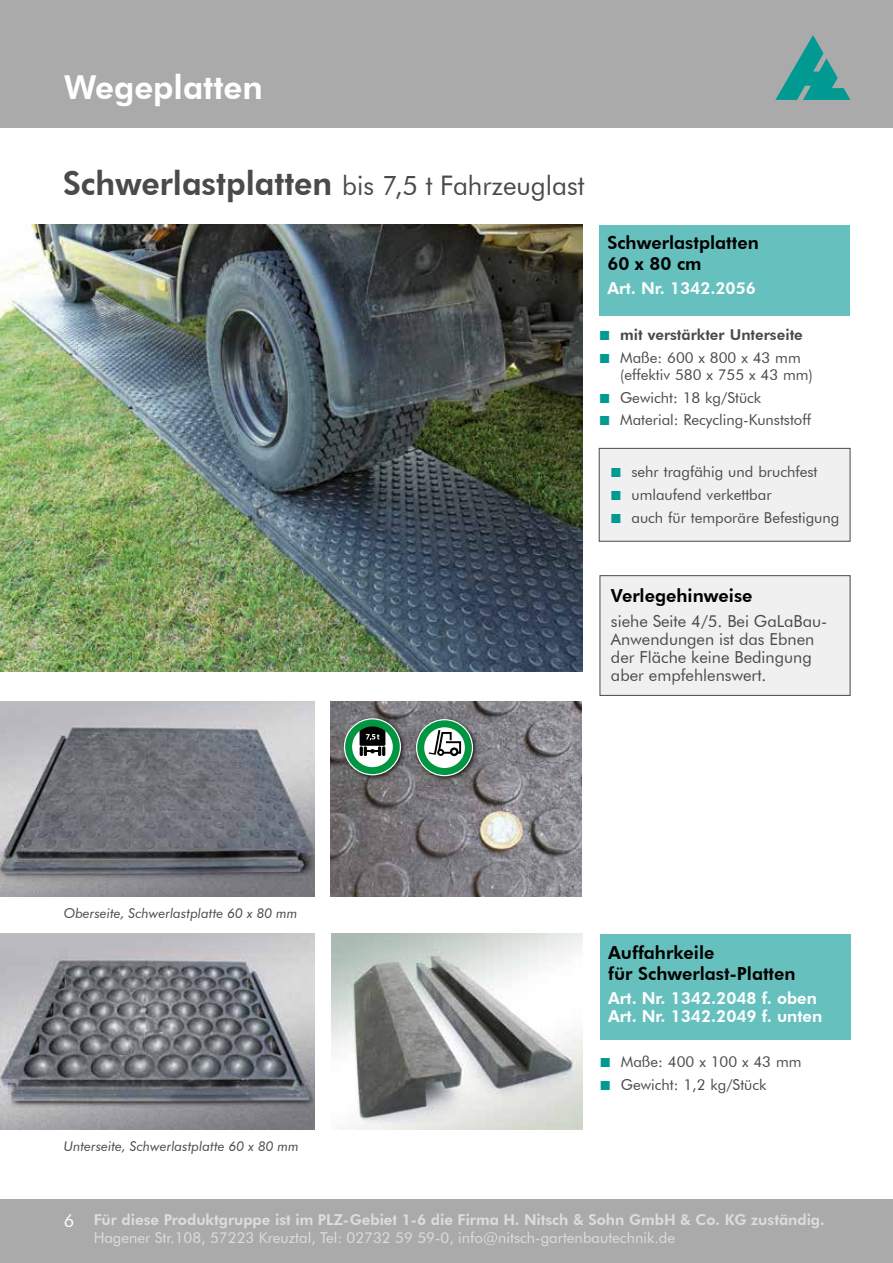
<style>
.page{position:relative;width:893px;height:1263px;background:#fff}
.page>*{position:absolute;margin:0;border:0;box-sizing:border-box;transform-origin:0 0}
.t1{font:800 33px "Futura BT";color:#fff}
.t2{font:27px "Futura BT";color:#4a4a49}
.t3{font:800 18px/21px "Futura BT";color:#000}
.t4{font:18px "Futura BT";color:#fff}
.t5{font:16.5px/18px "Futura BT";color:#4a4a49}
.t6{font:800 16.5px/18px "Futura BT";color:#fff}
.t7{font:15px/16.5px "Futura BT";color:#4a4a49}
.t8{font:800 15px "Futura BT";color:#fff}
.t9{font:15px "Futura BT";color:#fff}
.t10{font:800 15px "Futura BT";color:#4a4a49}
.t11{font:italic 13.5px "Futura BT";color:#4a4a49}
.s1{font-weight:800;font-size:33px}
.s2{font-family:"Arial";font-weight:400;font-size:19.5px;color:#009a93}
.s3{font-family:"Arial";font-size:19.5px;color:#009a93}
</style>
<div class="page">
<div style="left:0;top:0;width:893px;height:128px;background:#aaa"></div>
<div style="left:0;top:1199px;width:893px;height:64px;background:#aaa"></div>
<img style="left:0;top:225px;width:583px;height:446px">
<svg style="left:775px;top:35px;width:75px;height:65px"></svg>
<div style="left:599px;top:448px;width:251px;height:93px;background:#f0f0f0"></div>
<div style="left:599px;top:448px;width:251px;height:94px;border:1px solid #4a4a49"></div>
<div style="left:600px;top:576px;width:250px;height:119px;background:#f0f0f0"></div>
<div style="left:600px;top:575px;width:250px;height:121px;border:1px solid #4a4a49"></div>
<div style="left:600px;top:934px;width:250px;height:106px;background:#66c1be"></div>
<img style="left:332px;top:933px;width:251px;height:196px">
<img style="left:331px;top:701px;width:251px;height:196px">
<img style="left:0;top:701px;width:315px;height:196px">
<img style="left:0;top:933px;width:315px;height:196px">
<div style="left:599px;top:225px;width:251px;height:90px;background:#66c1be"></div>
<div style="left:341px;top:715px;width:66px;height:66px;background:#000;opacity:.75"></div>
<svg style="left:345px;top:719px;width:55px;height:55px"></svg>
<div style="left:413px;top:716px;width:66px;height:66px;background:#000;opacity:.75"></div>
<svg style="left:417px;top:720px;width:55px;height:55px"></svg>
<h1 class="t1" style="left:64px;top:68px;width:201px">Wegeplatten</h1>
<h2 class="t2" style="left:63px;top:169px;width:523px"><span class="s1">Schwerlastplatten</span> bis 7,5 t Fahrzeuglast</h2>
<p class="t3" style="left:607px;top:232px;width:153px">Schwerlastplatten<br>60 x 80 cm</p>
<p class="t6" style="left:607px;top:279px;width:150px">Art. Nr. 1342.2056</p>
<p class="t10" style="left:599px;top:326px;width:206px"><span class="s2">■</span> mit verstärkter Unterseite</p>
<p class="t7" style="left:620px;top:349px;width:194px;text-indent:-21px"><span class="s3">■</span> Maße: 600 x 800 x 43 mm (effektiv 580 x 755 x 43 mm)</p>
<p class="t7" style="left:599px;top:389px;width:164px"><span class="s3">■</span> Gewicht: 18 kg/Stück</p>
<p class="t7" style="left:599px;top:412px;width:214px"><span class="s3">■</span> Material: Recycling-Kunststoff</p>
<p class="t7" style="left:610px;top:463px;width:209px"><span class="s3">■</span> sehr tragfähig und bruchfest</p>
<p class="t7" style="left:610px;top:486px;width:163px"><span class="s3">■</span> umlaufend verkettbar</p>
<p class="t7" style="left:610px;top:509px;width:231px"><span class="s3">■</span> auch für temporäre Befestigung</p>
<p class="t3" style="left:611px;top:585px;width:143px">Verlegehinweise</p>
<p class="t5" style="left:611px;top:612px;width:218px">siehe Seite 4/5. Bei GaLaBau-<br>Anwendungen ist das Ebnen der Fläche keine Bedingung aber empfehlenswert.</p>
<p class="t11" style="left:64px;top:905px;width:235px">Oberseite, Schwerlastplatte 60 x 80 mm</p>
<p class="t11" style="left:64px;top:1138px;width:237px">Unterseite, Schwerlastplatte 60 x 80 mm</p>
<p class="t3" style="left:608px;top:942px;width:189px">Auffahrkeile<br>für Schwerlast-Platten</p>
<p class="t6" style="left:608px;top:989px;width:216px">Art. Nr. 1342.2048 f. oben<br>Art. Nr. 1342.2049 f. unten</p>
<p class="t7" style="left:600px;top:1054px;width:203px"><span class="s3">■</span> Maße: 400 x 100 x 43 mm</p>
<p class="t7" style="left:600px;top:1076px;width:168px"><span class="s3">■</span> Gewicht: 1,2 kg/Stück</p>
<p class="t4" style="left:64px;top:1209px;width:12px">6</p>
<p class="t8" style="left:94px;top:1210px;width:732px">Für diese Produktgruppe ist im PLZ-Gebiet 1-6 die Firma H. Nitsch &amp; Sohn GmbH &amp; Co. KG zuständig.</p>
<p class="t9" style="left:94px;top:1228px;width:583px">Hagener Str.108, 57223 Kreuztal, Tel: 02732 59 59-0, info@nitsch-gartenbautechnik.de</p>
</div>
